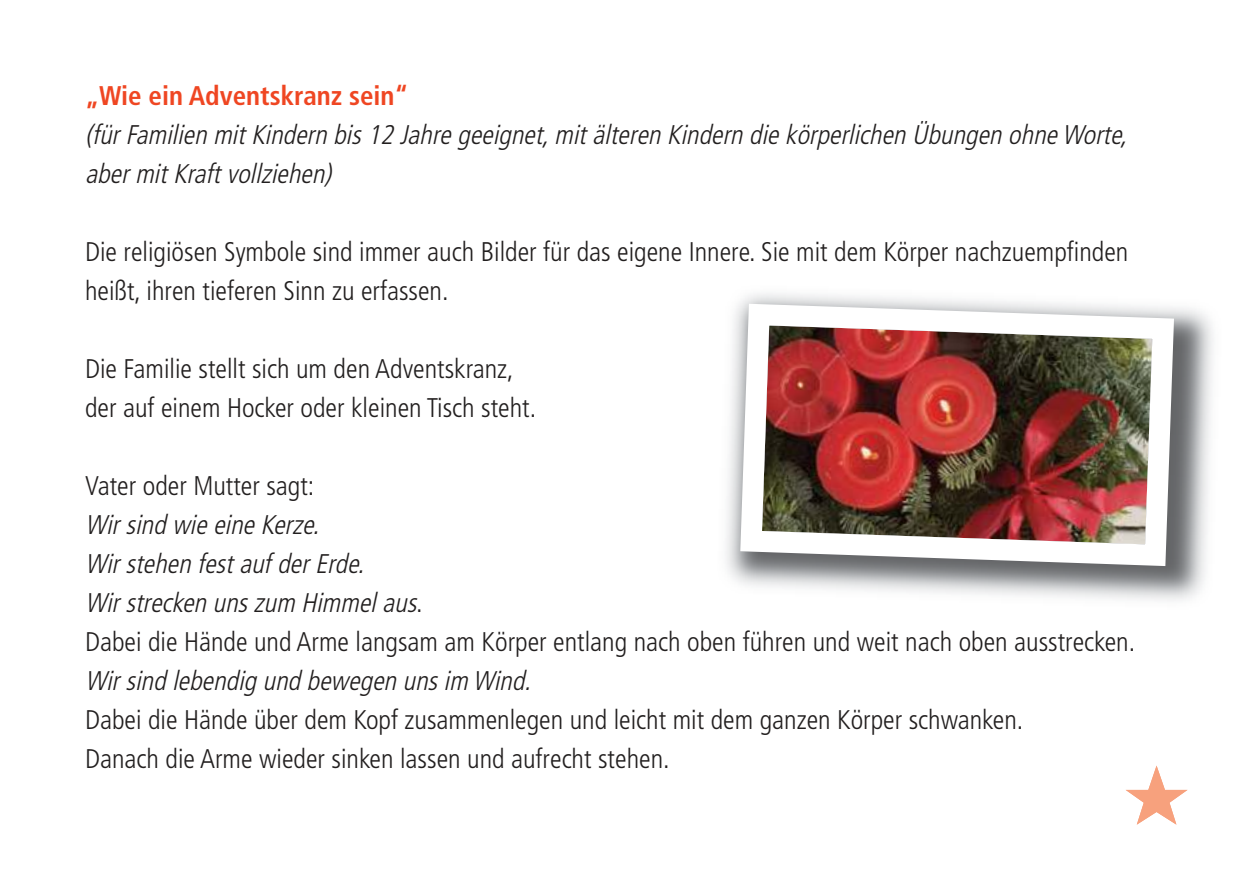
<style>
.page{position:relative;width:1259px;height:893px;background:#fff}
.page>*{position:absolute;margin:0;border:0;box-sizing:border-box;transform-origin:0 0}
.t1{font:300 condensed 27px/39px "Frutiger";color:#221f1f}
.t2{font:italic 300 condensed 27px/39px "Frutiger";color:#221f1f}
.t3{font:700 condensed 27px "Frutiger";color:#ef4622}
.s1{font-style:italic}
</style>
<div class="page">
<img style="left:729px;top:293px;width:455px;height:284px">
<p class="t3" style="left:85px;top:85px;width:325px">„Wie ein Adventskranz sein“</p>
<p class="t2" style="left:85px;top:116px;width:1049px">(fürFamilien mitKindern bis12 Jahre geeignet,mitälteren Kindern die körperlichen Übungen ohne Worte, abermitKraftvollziehen)</p>
<p class="t1" style="left:85px;top:233px;width:1045px">Die religiösen Symbole sind immer auch Bilder für das eigene Innere. Sie mit dem Körper nachzuempfinden heißt, ihren tieferen Sinn zu erfassen.</p>
<p class="t1" style="left:85px;top:350px;width:453px">Die Familie stellt sich um den Adventskranz, der auf einem Hocker oder kleinen Tisch steht.</p>
<p class="t1" style="left:85px;top:467px;width:231px">Vater oder Mutter sagt:</p>
<p class="t1" style="left:85px;top:506px;width:1051px"><span class="s1">Wirsind wie eine Kerze.<br>Wirstehen festaufderErde.<br>Wirstrecken unszum Himmelaus</span>.<br>Dabei die Hände und Arme langsam am Körper entlang nach oben führen und weit nach oben ausstrecken.</p>
<p class="t2" style="left:85px;top:662px;width:453px">Wirsind lebendig und bewegen unsim Wind.</p>
<p class="t1" style="left:85px;top:701px;width:939px">Dabei die Hände über dem Kopf zusammenlegen und leicht mit dem ganzen Körper schwanken.<br>Danach die Arme wieder sinken lassen und aufrecht stehen.</p>
</div>
